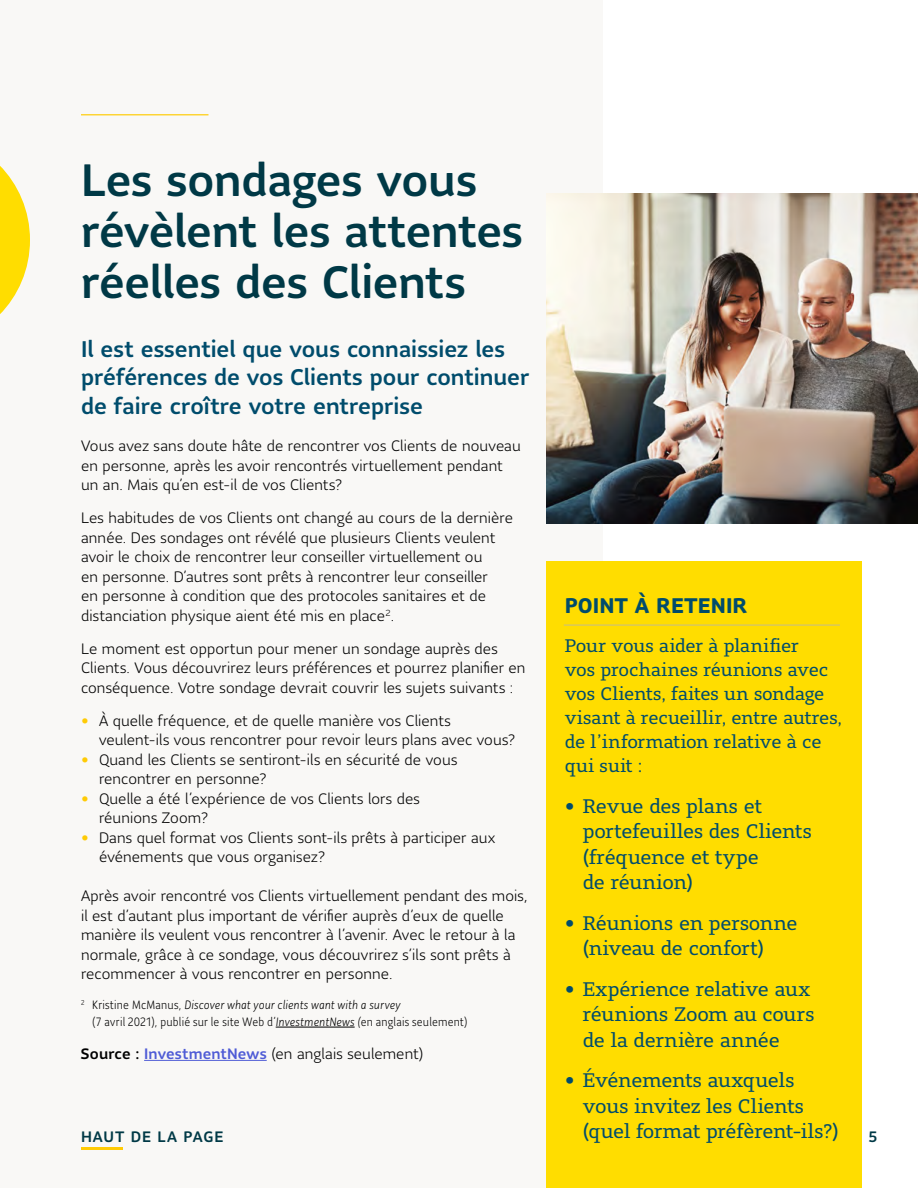
<style>
.page{position:relative;width:918px;height:1188px;background:#fff}
.page>*{position:absolute;margin:0;border:0;box-sizing:border-box;transform-origin:0 0}
.t1{font:500 45px/51px "Sun Life Sans";letter-spacing:-.005em;color:#003946}
.t2{font:500 22.5px/28.5px "Sun Life Sans";color:#004c6c}
.t3{font:700 21px "Sun Life Sans";color:#004c6c}
.t4{font:19.5px/25.5px "Sun Life Serif";letter-spacing:-.015em;color:#004c6c}
.t5{font:18px/24px "Sun Life Serif";letter-spacing:-.01em;color:#004c6c}
.t6{font:300 15px/19.5px "Sun Life Sans";letter-spacing:.01em;color:#000}
.t7{font:500 15px "Sun Life Sans";letter-spacing:.06em;color:#003946}
.t8{font:300 12px/16.5px "Sun Life Sans Condensed";letter-spacing:.02em;color:#000}
.s1{color:#ffcb05}
.s2{font-style:italic}
.s3{font-weight:500}
.s4{font-weight:500;color:#4f5cd6}
</style>
<div class="page">
<div style="left:0;top:0;width:603px;height:1188px;background:#f9f8f6"></div>
<hr style="left:81px;top:1148px;width:42px;height:2px;background:#ffcb05">
<svg style="left:0;top:166px;width:30px;height:148px"></svg>
<hr style="left:81px;top:114px;width:127px;height:2px;background:#ffcb05">
<div style="left:546px;top:561px;width:315px;height:627px;background:#fd0"></div>
<img style="left:546px;top:193px;width:372px;height:331px">
<hr style="left:564px;top:625px;width:276px;height:1px;background:#b3b3b3">
<hr style="left:276px;top:1027px;width:79px;height:1px;background:#000">
<hr style="left:144px;top:1060px;width:123px;height:1px;background:#4f5cd6">
<h1 class="t1" style="left:81px;top:154px;width:444px">Les sondages vous révèlent les attentes réelles des Clients</h1>
<h2 class="t2" style="left:81px;top:334px;width:450px">Il est essentiel que vous connaissiez les préférences de vos Clients pour continuer de faire croître votre entreprise</h2>
<p class="t6" style="left:81px;top:436px;width:441px">Vous avez sans doute hâte de rencontrer vos Clients de nouveau en personne, après les avoir rencontrés virtuellement pendant un an. Mais qu’en est-il de vos Clients?</p>
<p class="t6" style="left:81px;top:508px;width:433px">Les habitudes de vos Clients ont changé au cours de la dernière année. Des sondages ont révélé que plusieurs Clients veulent avoir le choix de rencontrer leur conseiller virtuellement ou<br>en personne. D’autres sont prêts à rencontrer leur conseiller<br>en personne à condition que des protocoles sanitaires et de distanciation physique aient été mis en place<sup>2</sup>.</p>
<p class="t6" style="left:81px;top:638px;width:446px">Le moment est opportun pour mener un sondage auprès des<br>Clients. Vous découvrirez leurs préférences et pourrez planifier en conséquence. Votre sondage devrait couvrir les sujets suivants :</p>
<p class="t6" style="left:99px;top:710px;width:418px;text-indent:-18px"><span class="s1">•</span> À quelle fréquence, et de quelle manière vos Clients veulent-ils vous rencontrer pour revoir leurs plans avec vous?</p>
<p class="t6" style="left:99px;top:749px;width:360px;text-indent:-18px"><span class="s1">•</span> Quand les Clients se sentiront-ils en sécurité de vous rencontrer en personne?</p>
<p class="t6" style="left:99px;top:788px;width:322px;text-indent:-18px"><span class="s1">•</span> Quelle a été l’expérience de vos Clients lors des réunions Zoom?</p>
<p class="t6" style="left:99px;top:827px;width:397px;text-indent:-18px"><span class="s1">•</span> Dans quel format vos Clients sont-ils prêts à participer aux événements que vous organisez?</p>
<p class="t6" style="left:81px;top:886px;width:448px">Après avoir rencontré vos Clients virtuellement pendant des mois, il est d’autant plus important de vérifier auprès d’eux de quelle manière ils veulent vous rencontrer à l’avenir. Avec le retour à la normale, grâce à ce sondage, vous découvrirez s’ils sont prêts à recommencer à vous rencontrer en personne.</p>
<p class="t8" style="left:92px;top:997px;width:377px;text-indent:-11px"><sup>2</sup> Kristine McManus, <span class="s2">Discover what your clients want with a survey<br></span>(7 avril 2021), publié sur le site Web d’<span class="s2">InvestmentNews (</span>en anglais seulement)</p>
<p class="t6" style="left:81px;top:1043px;width:344px"><span class="s3">Source :</span> <span class="s4">InvestmentNews</span> (en anglais seulement)</p>
<h3 class="t3" style="left:565px;top:591px;width:184px">POINT À RETENIR</h3>
<p class="t5" style="left:565px;top:633px;width:279px">Pour vous aider à planifier<br>vos prochaines réunions avec vos Clients, faites un sondage visant à recueillir, entre autres, de l’information relative à ce qui suit :</p>
<h3 class="t4" style="left:583px;top:793px;width:231px;text-indent:-18px">• Revue des plans et portefeuilles des Clients (fréquence et type<br>de réunion)</h3>
<h3 class="t4" style="left:583px;top:910px;width:217px;text-indent:-18px">• Réunions en personne (niveau de confort)</h3>
<h3 class="t4" style="left:583px;top:976px;width:233px;text-indent:-18px">• Expérience relative aux réunions Zoom au cours de la dernière année</h3>
<h3 class="t4" style="left:583px;top:1067px;width:223px;text-indent:-18px">• Événements auxquels vous invitez les Clients</h3>
<p class="t7" style="left:81px;top:1126px;width:144px">HAUT DE LA PAGE</p>
<h3 class="t4" style="left:583px;top:1118px;width:258px">(quel format préfèrent-ils?)</h3>
<p class="t7" style="left:869px;top:1126px;width:10px">5</p>
</div>
